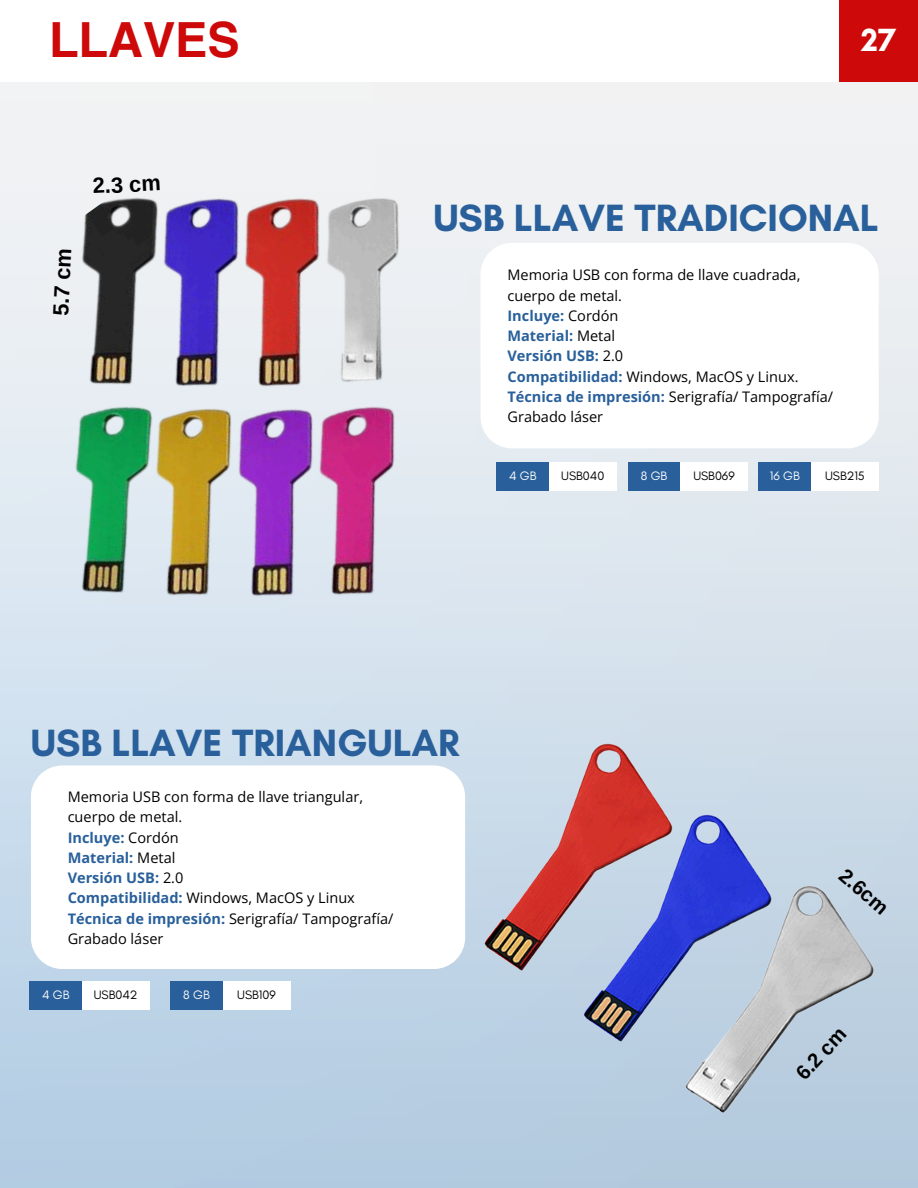
<style>
.page{position:relative;width:918px;height:1188px;background:#fff}
.page>*{position:absolute;margin:0;border:0;box-sizing:border-box;transform-origin:0 0}
.t1{font:700 48px "Helios";color:#cd0909}
.t2{font:700 38.7px "Glacial Indifference";color:#29609b}
.t3{font:700 32.7px "Glacial Indifference";color:#fff}
.t4{font:700 21.9px "Arimo";color:#000}
.t5{font:700 20.25px "Arimo";color:#000}
.t6{font:14.55px/20.2px "Open Sans";color:#000}
.t7{font:12.45px "Glacial Indifference";color:#000}
.t8{font:12.45px "Glacial Indifference";color:#fff}
.s1{font-weight:700;color:#29609b}
</style>
<div class="page">
<img style="left:0;top:81px;width:918px;height:1107px">
<svg style="left:31px;top:765px;width:399px;height:204px"></svg>
<div style="left:481px;top:243px;width:398px;height:205px;background:#fff;border-radius:32px"></div>
<div style="left:839px;top:0;width:79px;height:81px;background:#cd0909"></div>
<div style="left:759px;top:462px;width:52px;height:29px;background:#29609b"></div>
<div style="left:811px;top:462px;width:68px;height:29px;background:#fff"></div>
<div style="left:30px;top:981px;width:52px;height:29px;background:#29609b"></div>
<div style="left:82px;top:981px;width:68px;height:29px;background:#fff"></div>
<div style="left:628px;top:462px;width:52px;height:29px;background:#29609b"></div>
<div style="left:680px;top:462px;width:68px;height:29px;background:#fff"></div>
<div style="left:549px;top:462px;width:68px;height:29px;background:#fff"></div>
<div style="left:170px;top:981px;width:53px;height:29px;background:#29609b"></div>
<div style="left:223px;top:981px;width:67px;height:29px;background:#fff"></div>
<img style="left:0;top:81px;width:613px;height:679px">
<img style="left:430px;top:635px;width:488px;height:499px">
<p class="t1" style="left:49px;top:9px;width:192px">LLAVES</p>
<h2 class="t4" style="left:92px;top:174px;width:69px;rotate:-3deg">2.3 cm</h2>
<h3 class="t4" style="left:48px;top:315px;width:69px;rotate:-87deg">5.7 cm</h3>
<p class="t3" style="left:861px;top:20px;width:36px">27</p>
<p class="t2" style="left:433px;top:194px;width:447px">USB LLAVE TRADICIONAL</p>
<p class="t6" style="left:508px;top:265px;width:327px">Memoria USB con forma de llave cuadrada, cuerpo de metal.<br><span class="s1">Incluye:</span> Cordón<br><span class="s1">Material:</span> Metal<br><span class="s1">Versión USB:</span> 2.0<br><span class="s1">Compatibilidad:</span> Windows, MacOS y Linux.<br><span class="s1">Técnica de impresión:</span> Serigrafía/ Tampografía/<br>Grabado láser</p>
<h4 class="t8" style="left:509px;top:469px;width:29px">4 GB</h4>
<p class="t7" style="left:561px;top:469px;width:45px">USB040</p>
<h3 class="t8" style="left:641px;top:469px;width:28px">8 GB</h3>
<h2 class="t7" style="left:693px;top:469px;width:43px">USB069</h2>
<h1 class="t8" style="left:770px;top:469px;width:31px">16 GB</h1>
<p class="t7" style="left:825px;top:469px;width:41px">USB215</p>
<p class="t2" style="left:31px;top:719px;width:430px">USB LLAVE TRIANGULAR</p>
<h3 class="t6" style="left:68px;top:786px;width:327px">Memoria USB con forma de llave triangular, cuerpo de metal.<br><span class="s1">Incluye:</span> Cordón<br><span class="s1">Material:</span> Metal<br><span class="s1">Versión USB:</span> 2.0<br><span class="s1">Compatibilidad:</span> Windows, MacOS y Linux<br><span class="s1">Técnica de impresión:</span> Serigrafía/ Tampografía/<br>Grabado láser</h3>
<h3 class="t8" style="left:42px;top:988px;width:29px">4 GB</h3>
<p class="t7" style="left:94px;top:988px;width:45px">USB042</p>
<p class="t8" style="left:183px;top:988px;width:28px">8 GB</p>
<p class="t7" style="left:237px;top:988px;width:40px">USB109</p>
<h4 class="t5" style="left:850px;top:864px;width:59px;rotate:41deg">2.6cm</h4>
<p class="t5" style="left:791px;top:1069px;width:64px;rotate:-47deg">6.2 cm</p>
</div>
